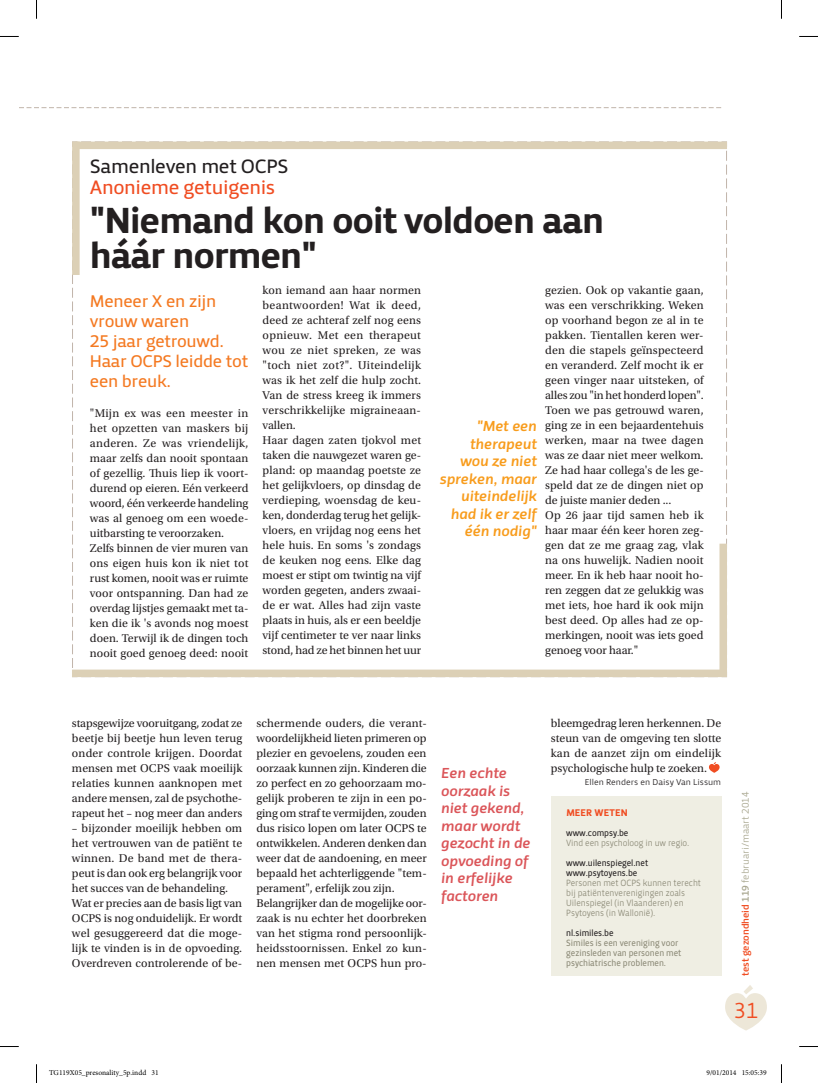
<style>
.page{position:relative;width:818px;height:1083px;background:#fff}
.page>*{position:absolute;margin:0;border:0;box-sizing:border-box;transform-origin:0 0}
.t1{font:37.5px/35px "Priva Pro Four";letter-spacing:-.02em;color:#231f20}
.t2{font:22.5px "Priva Pro One";color:#f04d22}
.t3{font:20px "Priva Pro Two";letter-spacing:-.02em;color:#f04d22}
.t4{font:20px "Priva Pro Two";letter-spacing:-.02em;color:#231f20}
.t5{font:17.5px/20px "Priva Pro Two";letter-spacing:-.02em;color:#f47921}
.t6{font:italic 15px/17.5px "Priva Pro Three";letter-spacing:-.01em;color:#db5559}
.t7{font:italic 15px/17.5px "Priva Pro Three";letter-spacing:-.01em;color:#f89c1c;text-align:right}
.t8{font:11.88px/15px "Utopia Std";letter-spacing:.005em;color:#231f20}
.t9{font:10px "Priva Pro One";letter-spacing:-.01em;color:#a9a790}
.t10{font:10px "Priva Pro Four";color:#f04d22}
.t11{font:9.38px/10px "Priva Pro One";letter-spacing:-.005em;color:#8c8a77;scale:.9 1}
.t12{font:9.38px/10px "Priva Pro Two";letter-spacing:-.005em;color:#8c8a77;scale:.9 1}
.t13{font:9.38px/10px "Priva Pro Two";letter-spacing:-.005em;color:#231f20;scale:.9 1}
.t14{font:8.75px "Priva Pro One";color:#231f20}
.t15{font:7.5px "Minion Pro";color:#000}
.s1{font-family:"Priva Pro Three";color:#f04d22}
.s2{font-family:"Priva Pro Three"}
</style>
<div class="page">
<svg style="left:725px;top:985px;width:41px;height:45px"></svg>
<svg style="left:19px;top:107px;width:701px;height:1px"></svg>
<div style="left:550px;top:796px;width:170px;height:180px;background:#efeee3"></div>
<div style="left:75px;top:142px;width:651px;height:7px;background:#dcd0b6"></div>
<div style="left:72px;top:142px;width:8px;height:133px;background:#dcd0b6"></div>
<div style="left:72px;top:669px;width:654px;height:8px;background:#dcd0b6"></div>
<div style="left:719px;top:544px;width:7px;height:131px;background:#dcd0b6"></div>
<svg style="left:709px;top:762px;width:10px;height:11px"></svg>
<svg style="left:0;top:36px;width:19px;height:1px"></svg>
<svg style="left:799px;top:36px;width:18px;height:1px"></svg>
<svg style="left:0;top:1046px;width:19px;height:1px"></svg>
<svg style="left:799px;top:1046px;width:18px;height:1px"></svg>
<svg style="left:36px;top:0;width:1px;height:19px"></svg>
<svg style="left:36px;top:1064px;width:1px;height:19px"></svg>
<h3 class="t4" style="left:90px;top:153px;width:200px">Samenleven met OCPS</h3>
<h3 class="t3" style="left:90px;top:175px;width:187px">Anonieme getuigenis</h3>
<h1 class="t1" style="left:90px;top:203px;width:515px">"Niemand kon ooit voldoen aan háár normen"</h1>
<h3 class="t5" style="left:90px;top:291px;width:160px">Meneer X en zijn vrouw waren<br>25 jaar getrouwd.<br>Haar OCPS leidde tot een breuk.</h3>
<p class="t8" style="left:262px;top:283px;width:160px">kon iemand aan haar normen beantwoorden! Wat ik deed, deed ze achteraf zelf nog eens opnieuw. Met een therapeut wou ze niet spreken, ze was "toch niet zot?". Uiteindelijk was ik het zelf die hulp zocht.<br>Van de stress kreeg ik immers verschrikkelijke migraineaan&shy;vallen.<br>Haar dagen zaten tjokvol met taken die nauwgezet waren ge&shy;pland: op maandag poetste ze het gelijkvloers, op dinsdag de verdieping, woensdag de keu&shy;ken, donderdag terug het gelijk&shy;vloers, en vrijdag nog eens het hele huis. En soms 's zondags de keuken nog eens. Elke dag moest er stipt om twintig na vijf worden gegeten, anders zwaai&shy;de er wat. Alles had zijn vaste plaats in huis, als er een beeldje vijf centimeter te ver naar links stond, had ze het binnen het uur</p>
<p class="t8" style="left:545px;top:283px;width:160px">gezien. Ook op vakantie gaan, was een verschrikking. Weken op voorhand begon ze al in te pakken. Tientallen keren wer&shy;den die stapels geïnspecteerd en veranderd. Zelf mocht ik er geen vinger naar uitsteken, of alles zou "in het honderd lopen".<br>Toen we pas getrouwd waren, ging ze in een bejaardentehuis werken, maar na twee dagen was ze daar niet meer welkom.<br>Ze had haar collega's de les ge&shy;speld dat ze de dingen niet op de juiste manier deden ...<br>Op 26 jaar tijd samen heb ik haar maar één keer horen zeg&shy;gen dat ze me graag zag, vlak na ons huwelijk. Nadien nooit meer. En ik heb haar nooit ho&shy;ren zeggen dat ze gelukkig was met iets, hoe hard ik ook mijn best deed. Op alles had ze op&shy;merkingen, nooit was iets goed genoeg voor haar."</p>
<p class="t8" style="left:90px;top:405px;width:160px">"Mijn ex was een meester in het opzetten van maskers bij anderen. Ze was vriendelijk, maar zelfs dan nooit spontaan of gezellig. Thuis liep ik voort&shy;durend op eieren. Eén verkeerd woord, één verkeerde handeling was al genoeg om een woede&shy;uitbarsting te veroorzaken.<br>Zelfs binnen de vier muren van ons eigen huis kon ik niet tot rust komen, nooit was er ruimte voor ontspanning. Dan had ze overdag lijstjes gemaakt met ta&shy;ken die ik 's avonds nog moest doen. Terwijl ik de dingen toch nooit goed genoeg deed: nooit</p>
<p class="t7" style="left:439px;top:417px;width:99px">"Met een therapeut wou ze niet spreken, maar uiteindelijk had ik er zelf één nodig"</p>
<p class="t8" style="left:72px;top:715px;width:172px;text-align:justify">stapsgewijze vooruitgang, zodat ze beetje bij beetje hun leven terug onder controle krijgen. Doordat mensen met OCPS vaak moeilijk relaties kunnen aanknopen met andere mensen, zal de psychothe&shy;rapeut het – nog meer dan anders</p>
<p class="t8" style="left:72px;top:820px;width:172px">– bijzonder moeilijk hebben om het vertrouwen van de patiënt te winnen. De band met de thera&shy;peut is dan ook erg belangrijk voor het succes van de behandeling.<br>Wat er precies aan de basis ligt van<br>OCPS is nog onduidelijk. Er wordt wel gesuggereerd dat die moge&shy;lijk te vinden is in de opvoeding.<br>Overdreven controlerende of be-</p>
<p class="t8" style="left:256px;top:715px;width:172px">schermende ouders, die verant&shy;woordelijkheid lieten primeren op plezier en gevoelens, zouden een oorzaak kunnen zijn. Kinderen die zo perfect en zo gehoorzaam mo&shy;gelijk proberen te zijn in een po&shy;ging om straf te vermijden, zouden dus risico lopen om later OCPS te ontwikkelen. Anderen denken dan weer dat de aandoening, en meer bepaald het achterliggende "tem&shy;perament", erfelijk zou zijn.<br>Belangrijker dan de mogelijke oor&shy;zaak is nu echter het doorbreken van het stigma rond persoonlijk&shy;heidsstoornissen. Enkel zo kun&shy;nen mensen met OCPS hun pro-</p>
<p class="t8" style="left:550px;top:715px;width:172px;text-align:justify">bleemgedrag leren herkennen. De steun van de omgeving ten slotte kan de aanzet zijn om eindelijk psychologische hulp te zoeken.</p>
<p class="t6" style="left:440px;top:764px;width:91px">Een echte oorzaak is niet gekend, maar wordt gezocht in de opvoeding of in erfelijke factoren</p>
<p class="t14" style="left:584px;top:777px;width:138px">Ellen Renders en Daisy Van Lissum</p>
<p class="t10" style="left:566px;top:806px;width:16px">MEER</p>
<p class="t10" style="left:594px;top:806px;width:8px">WETE</p>
<p class="t10" style="left:620px;top:806px;width:8px">N</p>
<p class="t13" style="left:566px;top:828px;width:71px">www.compsy.be</p>
<p class="t11" style="left:566px;top:838px;width:138px">Vind een psycholoog in uw regio.</p>
<p class="t13" style="left:566px;top:858px;width:92px">www.uilenspiegel.net www.psytoyens.be</p>
<p class="t11" style="left:566px;top:878px;width:151px">Personen met OCPS kunnen terecht bij patiëntenverenigingen zoals<br>Uilenspiegel (in Vlaanderen) en<br>Psytoyens (in Wallonië).</p>
<p class="t13" style="left:566px;top:928px;width:54px">nl.similes.be</p>
<p class="t12" style="left:566px;top:938px;width:129px">Similes is een vereniging voor gezinsleden van personen met psychiatrische problemen.</p>
<p class="t9" style="left:738px;top:975px;width:185px;rotate:-90deg"><span class="s1">test gezondheid</span> <span class="s2">119</span> februari/maart 2014</p>
<h2 class="t2" style="left:733px;top:996px;width:27px">31</h2>
<p class="t15" style="left:49px;top:1068px;width:111px">TG119X05_presonality_5p.indd 31</p>
<p class="t15" style="left:706px;top:1068px;width:62px">9/01/2014 15:05:39</p>
</div>
